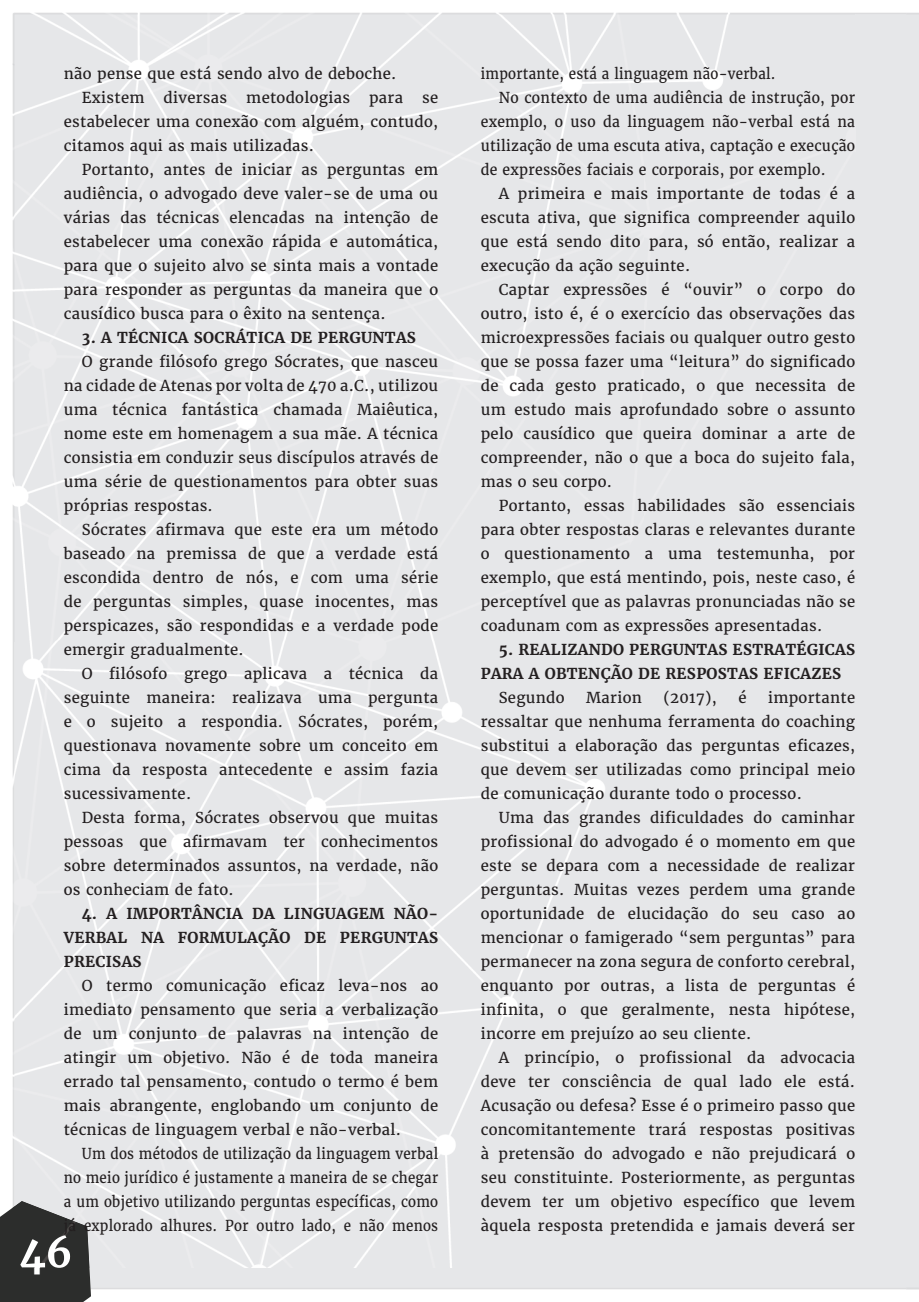
<style>
.page{position:relative;width:919px;height:1302px;background:#fff}
.page>*{position:absolute;margin:0;border:0;box-sizing:border-box;transform-origin:0 0}
.t1{font:15px/24px "Merriweather";letter-spacing:.02em;color:#231f20;text-align:justify}
.t2{font:15px/24px "Merriweather";letter-spacing:.02em;color:#231f20;text-align:justify;scale:.9 1}
.t3{font:15px "Merriweather";letter-spacing:.02em;color:#231f20;scale:.94 1}
.t4{font:700 15px/24px "Merriweather";letter-spacing:.02em;color:#231f20;text-align:justify}
</style>
<div class="page">
<div style="left:91px;top:13px;width:815px;height:1274px;background:#e6e7e9"></div>
<hr style="left:855px;top:14px;width:51px;height:1px;background:#d1d2d4">
<hr style="left:91px;top:1287px;width:815px;height:1px;background:#d1d2d4">
<div style="left:0;top:1200px;width:91px;height:101px;background:#2c2d2c"></div>
<div style="left:15px;top:65px;width:629px;height:1202px;background:#e6e7e9"></div>
<div style="left:644px;top:65px;width:211px;height:1202px;background:#e6e7e9"></div>
<img style="left:13px;top:13px;width:842px;height:51px">
<img style="left:13px;top:64px;width:2px;height:1136px">
<div style="left:14px;top:14px;width:841px;height:51px;background:#e6e7e9"></div>
<img style="left:13px;top:1200px;width:76px;height:67px">
<img style="left:20px;top:1235px;width:50px;height:32px">
<p class="t1" style="left:82px;top:61px;width:316px;text-indent:-18px">não pense que está sendo alvo de deboche.<br>Existem</p>
<p class="t1" style="left:163px;top:85px;width:65px">diversas</p>
<p class="t1" style="left:246px;top:85px;width:105px">metodologias</p>
<p class="t1" style="left:369px;top:85px;width:36px">para</p>
<p class="t1" style="left:64px;top:85px;width:376px;text-indent:358px">se estabelecer uma conexão com alguém, contudo, citamos aqui as mais utilizadas.</p>
<p class="t1" style="left:64px;top:157px;width:376px;text-indent:18px">Portanto, antes de iniciar as perguntas em audiência, o advogado deve valer-se de uma ou várias das técnicas elencadas na intenção de estabelecer uma conexão rápida e automática, para que o sujeito alvo se sinta mais a vontade para responder as perguntas da maneira que o causídico busca para o êxito na sentença.</p>
<p class="t4" style="left:82px;top:325px;width:335px">3. A TÉCNICA SOCRÁTICA DE PERGUNTAS</p>
<p class="t1" style="left:64px;top:349px;width:376px;text-indent:18px">O grande filósofo grego Sócrates, que nasceu na cidade de Atenas por volta de 470 a.C., utilizou uma técnica fantástica chamada Maiêutica, nome este em homenagem a sua mãe. A técnica consistia em conduzir seus discípulos através de uma série de questionamentos para obter suas próprias respostas.</p>
<p class="t1" style="left:64px;top:517px;width:376px;text-indent:18px">Sócrates afirmava que este era um método baseado na premissa de que a verdade está escondida dentro de nós, e com uma série de perguntas simples, quase inocentes, mas perspicazes, são respondidas e a verdade pode emergir gradualmente.</p>
<p class="t1" style="left:64px;top:661px;width:376px;text-indent:18px">O filósofo grego aplicava a técnica da seguinte maneira: realizava uma pergunta e o sujeito a respondia. Sócrates, porém, questionava novamente sobre um conceito em cima da resposta antecedente e assim fazia sucessivamente.</p>
<p class="t1" style="left:64px;top:805px;width:376px;text-indent:18px">Desta forma, Sócrates observou que muitas pessoas que afirmavam ter conhecimentos sobre determinados assuntos, na verdade, não os conheciam de fato.</p>
<p class="t4" style="left:64px;top:901px;width:376px;text-indent:18px">4. A IMPORTÂNCIA DA LINGUAGEM NÃO-VERBAL NA FORMULAÇÃO DE PERGUNTAS PRECISAS</p>
<p class="t1" style="left:64px;top:973px;width:376px;text-indent:18px">O termo comunicação eficaz leva-nos ao imediato pensamento que seria a verbalização de um conjunto de palavras na intenção de atingir um objetivo. Não é de toda maneira errado tal pensamento, contudo o termo é bem mais abrangente, englobando um conjunto de técnicas de linguagem verbal e não-verbal.</p>
<p class="t2" style="left:64px;top:1141px;width:417px;text-indent:18px">Um dos métodos de utilização da linguagem verbal no meio jurídico é justamente a maneira de se chegar a um objetivo utilizando perguntas específicas, como já explorado alhures. Por outro lado, e não menos</p>
<p class="t2" style="left:480px;top:61px;width:329px">importante, está a linguagem não-verbal.</p>
<p class="t3" style="left:498px;top:88px;width:380px">No contexto de uma audiência de instrução, por</p>
<p class="t3" style="left:480px;top:112px;width:399px">exemplo, o uso da linguagem não-verbal está na</p>
<p class="t3" style="left:480px;top:136px;width:400px">utilização de uma escuta ativa, captação e execução</p>
<p class="t3" style="left:480px;top:160px;width:368px">de expressões faciais e corporais, por exemplo.</p>
<p class="t1" style="left:498px;top:181px;width:358px">A primeira e mais importante de todas é a</p>
<p class="t1" style="left:480px;top:205px;width:376px">escuta ativa, que significa compreender aquilo</p>
<p class="t1" style="left:480px;top:229px;width:376px">que está sendo dito para, só então, realizar a</p>
<p class="t1" style="left:480px;top:253px;width:211px">execução da ação seguinte.</p>
<p class="t1" style="left:498px;top:277px;width:358px">Captar expressões é “ouvir” o corpo do</p>
<p class="t1" style="left:480px;top:301px;width:376px">outro, isto é, é o exercício das observações das</p>
<p class="t1" style="left:480px;top:325px;width:376px">microexpressões faciais ou qualquer outro gesto</p>
<p class="t1" style="left:480px;top:349px;width:376px">que se possa fazer uma “leitura” do significado</p>
<p class="t1" style="left:480px;top:373px;width:376px">de cada gesto praticado, o que necessita de</p>
<p class="t1" style="left:480px;top:397px;width:376px">um estudo mais aprofundado sobre o assunto</p>
<p class="t1" style="left:480px;top:421px;width:376px">pelo causídico que queira dominar a arte de</p>
<p class="t1" style="left:480px;top:445px;width:376px">compreender, não o que a boca do sujeito fala,</p>
<p class="t1" style="left:480px;top:469px;width:133px">mas o seu corpo.</p>
<p class="t1" style="left:498px;top:493px;width:358px">Portanto, essas habilidades são essenciais</p>
<p class="t1" style="left:480px;top:517px;width:376px">para obter respostas claras e relevantes durante</p>
<p class="t1" style="left:480px;top:541px;width:376px">o questionamento a uma testemunha, por</p>
<p class="t1" style="left:480px;top:565px;width:376px">exemplo, que está mentindo, pois, neste caso, é</p>
<p class="t1" style="left:480px;top:589px;width:376px">perceptível que as palavras pronunciadas não se</p>
<p class="t1" style="left:480px;top:613px;width:343px">coadunam com as expressões apresentadas.</p>
<p class="t4" style="left:480px;top:637px;width:376px;text-indent:18px">5. REALIZANDO PERGUNTAS ESTRATÉGICAS<br>PARA A OBTENÇÃO DE RESPOSTAS EFICAZES</p>
<p class="t1" style="left:498px;top:685px;width:67px">Segundo</p>
<p class="t1" style="left:586px;top:685px;width:57px">Marion</p>
<p class="t1" style="left:663px;top:685px;width:55px">(2017),</p>
<p class="t1" style="left:738px;top:685px;width:10px">é</p>
<p class="t1" style="left:480px;top:685px;width:376px;text-indent:287px">importante ressaltar que nenhuma ferramenta do coaching substitui a elaboração das perguntas eficazes, que devem ser utilizadas como principal meio de comunicação durante todo o processo.</p>
<p class="t1" style="left:480px;top:805px;width:376px;text-indent:18px">Uma das grandes dificuldades do caminhar profissional do advogado é o momento em que este se depara com a necessidade de realizar perguntas. Muitas vezes perdem uma grande oportunidade de elucidação do seu caso ao mencionar o famigerado “sem perguntas” para permanecer na zona segura de conforto cerebral, enquanto por outras, a lista de perguntas é infinita, o que geralmente, nesta hipótese, incorre em prejuízo ao seu cliente.</p>
<p class="t1" style="left:480px;top:1045px;width:376px;text-indent:18px">A princípio, o profissional da advocacia deve ter consciência de qual lado ele está.<br>Acusação ou defesa? Esse é o primeiro passo que concomitantemente trará respostas positivas à pretensão do advogado e não prejudicará o seu constituinte. Posteriormente, as perguntas devem ter um objetivo específico que levem àquela resposta pretendida e jamais deverá ser</p>
</div>
